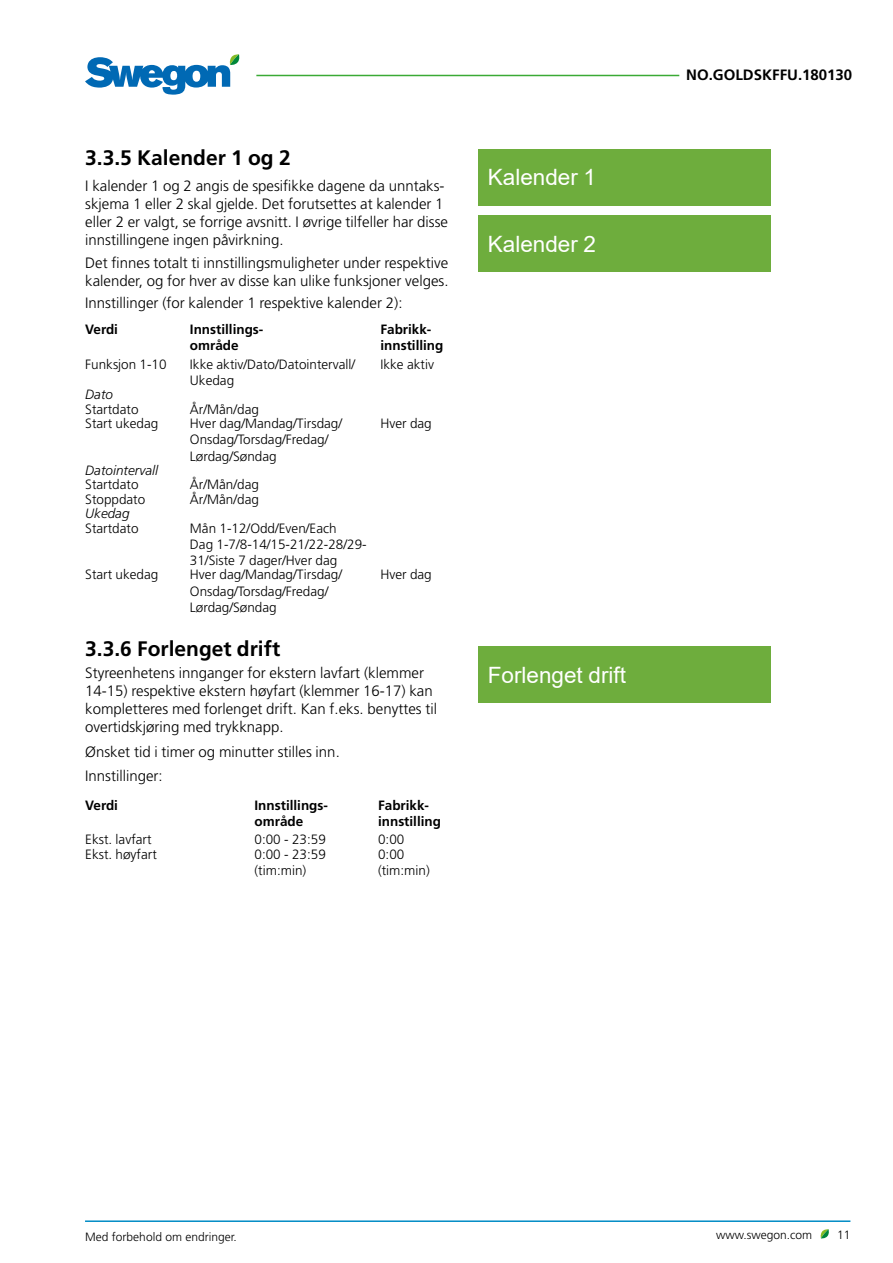
<style>
.page{position:relative;width:893px;height:1263px;background:#fff}
.page>*{position:absolute;margin:0;border:0;box-sizing:border-box;transform-origin:0 0}
.t1{font:22.5px "Arial";color:#fff}
.t2{font:700 21px "Frutiger";color:#000}
.t3{font:300 15px/18px "Frutiger";color:#000}
.t4{font:700 15px "Frutiger";color:#000}
.t5{font:300 13.5px/16.2px "Frutiger";color:#000}
.t6{font:700 13.5px/16.2px "Frutiger";color:#000}
.t7{font:italic 300 13.5px "Frutiger";color:#000}
.t8{font:300 12px "Frutiger";color:#000}
</style>
<div class="page">
<hr style="left:85px;top:1220px;width:765px;height:2px;background:#008bc5">
<svg style="left:820px;top:1229px;width:9px;height:10px"></svg>
<hr style="left:256px;top:75px;width:423px;height:1px;background:#3aaa35">
<svg style="left:85px;top:54px;width:154px;height:41px"></svg>
<div style="left:478px;top:149px;width:293px;height:57px;background:#6ead3d"></div>
<div style="left:478px;top:215px;width:293px;height:57px;background:#6ead3d"></div>
<div style="left:478px;top:646px;width:293px;height:57px;background:#6ead3d"></div>
<h2 class="t2" style="left:85px;top:145px;width:207px">3.3.5 Kalender 1 og 2</h2>
<p class="t3" style="left:85px;top:177px;width:364px">I kalender 1 og 2 angis de spesifikke dagene da unntaks&shy;skjema 1 eller 2 skal gjelde. Det forutsettes at kalender 1 eller 2 er valgt, se forrige avsnitt. I øvrige tilfeller har disse innstillingene ingen påvirkning.</p>
<p class="t3" style="left:85px;top:254px;width:365px">Det finnes totalt ti innstillingsmuligheter under respektive kalender, og for hver av disse kan ulike funksjoner velges.</p>
<p class="t3" style="left:85px;top:294px;width:319px">Innstillinger (for kalender 1 respektive kalender 2):</p>
<p class="t6" style="left:85px;top:321px;width:34px">Verdi</p>
<p class="t6" style="left:190px;top:321px;width:75px">Innstillings&shy;område</p>
<p class="t6" style="left:380px;top:321px;width:65px">Fabrikk&shy;innstilling</p>
<p class="t5" style="left:85px;top:356px;width:83px">Funksjon 1-10</p>
<p class="t5" style="left:190px;top:356px;width:167px">Ikke aktiv/Dato/Datointervall/<br>Ukedag</p>
<p class="t5" style="left:380px;top:356px;width:55px">Ikke aktiv</p>
<p class="t7" style="left:85px;top:387px;width:29px">Dato</p>
<p class="t5" style="left:85px;top:401px;width:55px">Startdato</p>
<p class="t5" style="left:190px;top:401px;width:71px">År/Mån/dag</p>
<p class="t5" style="left:85px;top:416px;width:75px">Start ukedag</p>
<p class="t5" style="left:190px;top:416px;width:154px">Hver dag/Mandag/Tirsdag/<br>Onsdag/Torsdag/Fredag/<br>Lørdag/Søndag</p>
<p class="t5" style="left:380px;top:416px;width:53px">Hver dag</p>
<p class="t7" style="left:85px;top:463px;width:74px">Datointervall</p>
<p class="t5" style="left:85px;top:477px;width:55px">Startdato</p>
<p class="t5" style="left:190px;top:477px;width:71px">År/Mån/dag</p>
<p class="t5" style="left:85px;top:491px;width:62px">Stoppdato</p>
<p class="t5" style="left:190px;top:491px;width:71px">År/Mån/dag</p>
<p class="t7" style="left:85px;top:506px;width:46px">Ukedag</p>
<p class="t5" style="left:85px;top:520px;width:55px">Startdato</p>
<p class="t5" style="left:190px;top:520px;width:178px">Mån 1-12/Odd/Even/Each<br>Dag 1-7/8-14/15-21/22-28/29-<br>31/Siste 7 dager/Hver dag</p>
<p class="t5" style="left:85px;top:567px;width:75px">Start ukedag</p>
<p class="t5" style="left:190px;top:567px;width:154px">Hver dag/Mandag/Tirsdag/<br>Onsdag/Torsdag/Fredag/<br>Lørdag/Søndag</p>
<p class="t5" style="left:380px;top:567px;width:53px">Hver dag</p>
<h2 class="t2" style="left:85px;top:636px;width:196px">3.3.6 Forlenget drift</h2>
<p class="t3" style="left:85px;top:664px;width:353px">Styreenhetens innganger for ekstern lavfart (klemmer 14-15) respektive ekstern høyfart (klemmer 16-17) kan kompletteres med forlenget drift. Kan f.eks. benyttes til overtidskjøring med trykknapp.</p>
<p class="t3" style="left:85px;top:740px;width:256px;line-height:24.3px">Ønsket tid i timer og minutter stilles inn.<br>Innstillinger:</p>
<p class="t6" style="left:85px;top:797px;width:34px">Verdi</p>
<p class="t6" style="left:255px;top:797px;width:75px">Innstillings&shy;område</p>
<p class="t6" style="left:378px;top:797px;width:65px">Fabrikk&shy;innstilling</p>
<p class="t5" style="left:85px;top:832px;width:68px">Ekst. lavfart</p>
<p class="t5" style="left:255px;top:832px;width:73px">0:00 - 23:59</p>
<p class="t5" style="left:378px;top:832px;width:28px">0:00</p>
<p class="t5" style="left:85px;top:846px;width:73px">Ekst. høyfart</p>
<p class="t5" style="left:255px;top:846px;width:73px">0:00 - 23:59 (tim:min)</p>
<p class="t5" style="left:378px;top:846px;width:53px">0:00 (tim:min)</p>
<h1 class="t1" style="left:488px;top:162px;width:110px">Kalender 1</h1>
<h1 class="t1" style="left:488px;top:228px;width:110px">Kalender 2</h1>
<h1 class="t1" style="left:488px;top:659px;width:140px">Forlenget drift</h1>
<p class="t4" style="left:686px;top:66px;width:167px">NO.GOLDSKFFU.180130</p>
<p class="t8" style="left:85px;top:1230px;width:153px">Med forbehold om endringer.</p>
<p class="t8" style="left:716px;top:1228px;width:98px">www.swegon.com</p>
<p class="t8" style="left:837px;top:1228px;width:15px">11</p>
</div>
